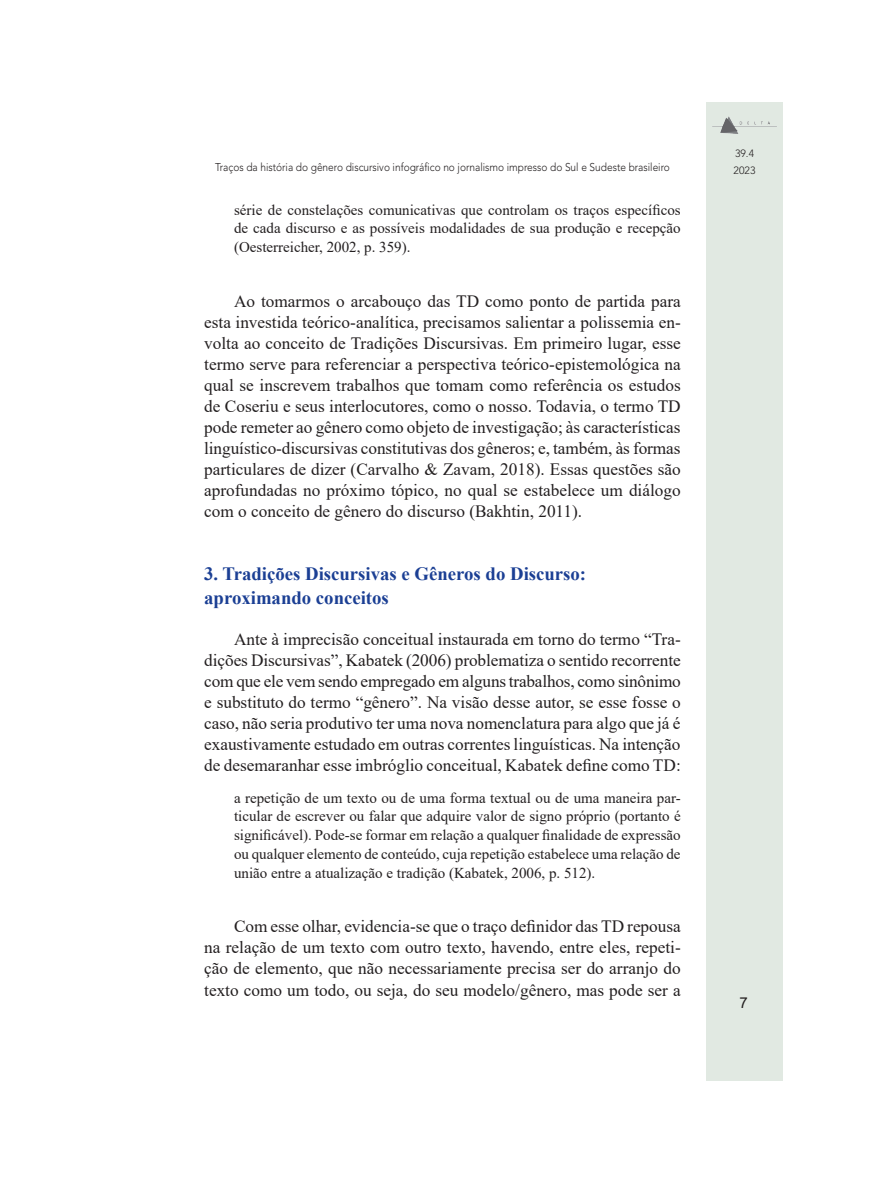
<style>
.page{position:relative;width:885px;height:1183px;background:#fff}
.page>*{position:absolute;margin:0;border:0;box-sizing:border-box;transform-origin:0 0}
.t1{font:700 18.75px/24px "Times New Roman";color:#1b3f94}
.t2{font:17.25px/21px "Times New Roman";color:#231f20;text-align:justify}
.t3{font:15px/18.8px "Times New Roman";color:#231f20;text-align:justify}
.t4{font:15px "Arial";color:#231f20}
.t5{font:300 11.25px "Avenir";color:#231f20;scale:.9 1}
.t6{font:300 10.5px/16.5px "Avenir";color:#231f20}
</style>
<div class="page">
<div style="left:705px;top:102px;width:77px;height:978px;background:#e1e9e2"></div>
<img style="left:712px;top:116px;width:65px;height:18px">
<p class="t5" style="left:215px;top:160px;width:507px">Traços da história do gênero discursivo infográfico no jornalismo impresso do Sul e Sudeste brasileiro</p>
<p class="t3" style="left:234px;top:200px;width:448px">série de constelações comunicativas que controlam os traços específicos de cada discurso e as possíveis modalidades de sua produção e recepção (Oesterreicher, 2002, p. 359).</p>
<p class="t2" style="left:204px;top:290px;width:478px;text-indent:30px">Ao tomarmos o arcabouço das TD como ponto de partida para esta investida teórico-analítica, precisamos salientar a polissemia en&shy;volta ao conceito de Tradições Discursivas. Em primeiro lugar, esse termo serve para referenciar a perspectiva teórico-epistemológica na qual se inscrevem trabalhos que tomam como referência os estudos de Coseriu e seus interlocutores, como o nosso. Todavia, o termo TD pode remeter ao gênero como objeto de investigação; às características linguístico-discursivas constitutivas dos gêneros; e, também, às formas particulares de dizer (Carvalho &amp; Zavam, 2018). Essas questões são aprofundadas no próximo tópico, no qual se estabelece um diálogo com o conceito de gênero do discurso (Bakhtin, 2011).</p>
<p class="t1" style="left:204px;top:560px;width:383px">3. Tradições Discursivas e Gêneros do Discurso: aproximando conceitos</p>
<p class="t2" style="left:204px;top:628px;width:478px;text-indent:30px">Ante à imprecisão conceitual instaurada em torno do termo “Tra&shy;dições Discursivas”, Kabatek (2006) problematiza o sentido recorrente com que ele vem sendo empregado em alguns trabalhos, como sinônimo e substituto do termo “gênero”. Na visão desse autor, se esse fosse o caso, não seria produtivo ter uma nova nomenclatura para algo que já é exaustivamente estudado em outras correntes linguísticas. Na intenção de desemaranhar esse imbróglio conceitual, Kabatek define como TD:</p>
<p class="t3" style="left:234px;top:787px;width:448px">a repetição de um texto ou de uma forma textual ou de uma maneira par&shy;ticular de escrever ou falar que adquire valor de signo próprio (portanto é significável). Pode-se formar em relação a qualquer finalidade de expressão ou qualquer elemento de conteúdo, cuja repetição estabelece uma relação de união entre a atualização e tradição (Kabatek, 2006, p. 512).</p>
<p class="t2" style="left:204px;top:915px;width:478px;text-indent:30px">Com esse olhar, evidencia-se que o traço definidor das TD repousa na relação de um texto com outro texto, havendo, entre eles, repeti&shy;ção de elemento, que não necessariamente precisa ser do arranjo do texto como um todo, ou seja, do seu modelo/gênero, mas pode ser a</p>
<p class="t6" style="left:733px;top:145px;width:23px">39.4<br>2023</p>
<p class="t4" style="left:739px;top:991px;width:10px">7</p>
</div>
